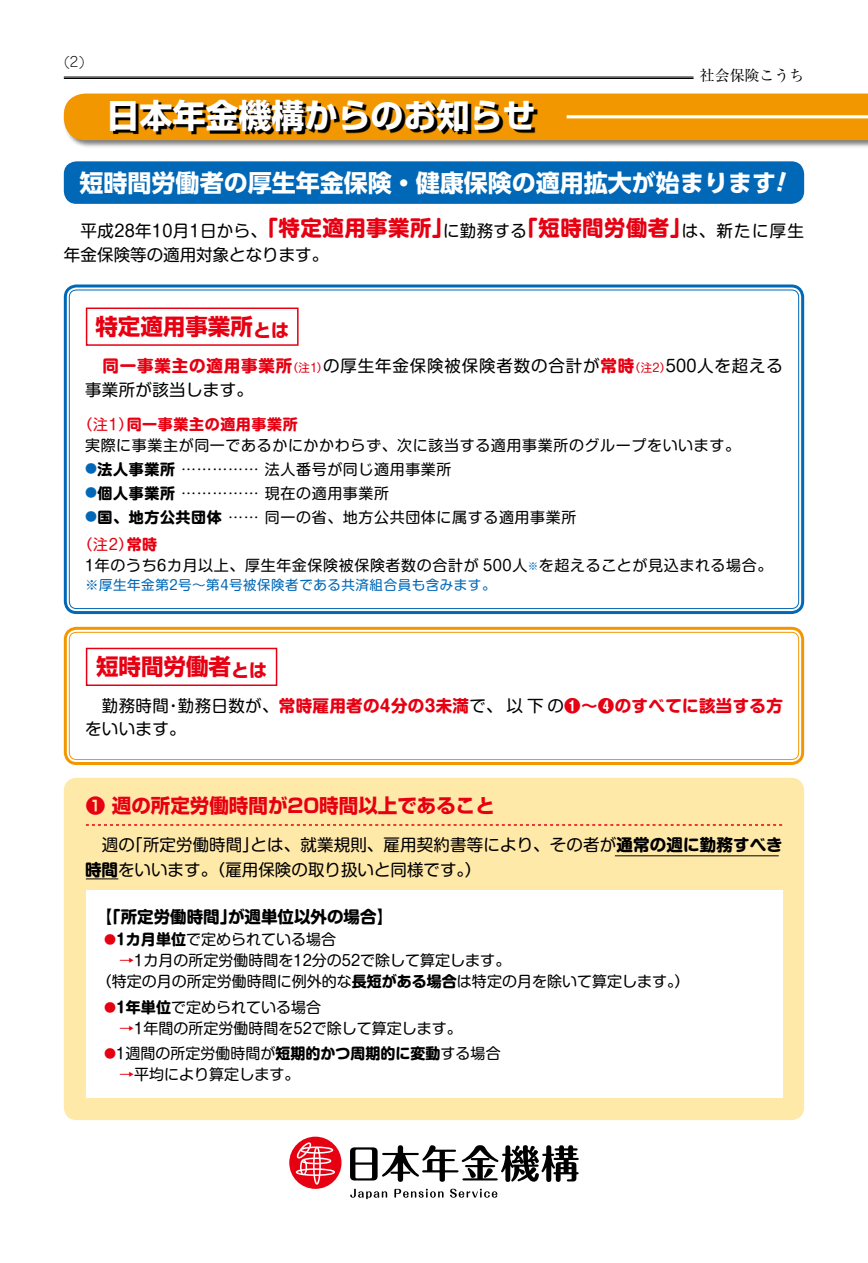
<style>
.page{position:relative;width:868px;height:1263px;background:#fff}
.page>*{position:absolute;margin:0;border:0;box-sizing:border-box;transform-origin:0 0}
.t1{font:700 33px "Shin Go Pro";color:#fff}
.t2{font:700 24px "UD Shin Go Pro";color:#fff}
.t3{font:700 22.5px "Shin Go Pro";color:#e60012}
.t4{font:700 19.5px "Shin Go Pro";color:#e60012}
.t5{font:16.5px/24px "Shin M Go Pro";letter-spacing:.01em;color:#000}
.t6{font:16.5px/24px "Shin M Go Pro";letter-spacing:.05em;color:#000}
.t7{font:700 16.5px/22.5px "Shin M Go Pro";letter-spacing:.02em;color:#e60012}
.t8{font:700 16.5px "Shin M Go Pro";color:#000}
.t9{font:15px/21px "Shin M Go Pro";letter-spacing:.04em;color:#000}
.t10{font:15px/21px "Shin M Go Pro";color:#000}
.t11{font:14.85px "Ryumin Pro";color:#000}
.t12{font:300 13.8px "Jun 101 Pro";color:#000}
.t13{font:13.5px "Shin M Go Pro";letter-spacing:.04em;color:#0068b7}
.s1{font-weight:700;font-size:21.45px;color:#e60012}
.s2{font-size:18px}
.s3{font-weight:700;color:#e60012}
.s4{font-size:11.55px;color:#e60012}
.s5{color:#e60012}
.s6{font-size:12px;color:#0068b7}
.s7{font-weight:700}
.s8{font-size:10.5px;color:#0068b7}
.s9{font-weight:400;color:#000}
.s10{font-size:12px;color:#e60012}
</style>
<div class="page">
<div style="left:64px;top:284px;width:740px;height:330px;border:3px solid #0068b7;border-radius:11px"></div>
<div style="left:64px;top:627px;width:740px;height:138px;border:3px solid #f39700;border-radius:11px"></div>
<div style="left:69px;top:632px;width:730px;height:128px;border:1px solid #f39700;border-radius:7px"></div>
<div style="left:64px;top:778px;width:740px;height:342px;background:#ffe9a9;border-radius:13px"></div>
<div style="left:86px;top:891px;width:696px;height:207px;background:#fff"></div>
<div style="left:289px;top:1137px;width:52px;height:52px;background:#e60012;border-radius:50%"></div>
<svg style="left:296px;top:1142px;width:39px;height:43px"></svg>
<svg style="left:350px;top:1145px;width:228px;height:37px"></svg>
<svg style="left:350px;top:1189px;width:37px;height:10px"></svg>
<svg style="left:394px;top:1189px;width:49px;height:9px"></svg>
<svg style="left:450px;top:1189px;width:47px;height:9px"></svg>
<div style="left:63px;top:93px;width:804px;height:62px;background:#000;opacity:.5"></div>
<div style="left:64px;top:94px;width:803px;height:46px;background:#f39700"></div>
<hr style="left:566px;top:115px;width:301px;height:3px;background:#fff">
<svg style="left:113px;top:102px;width:481px;height:53px"></svg>
<div style="left:64px;top:161px;width:740px;height:43px;background:#0068b7;border-radius:13px"></div>
<div style="left:86px;top:307px;width:212px;height:39px;border:2px solid #e60012"></div>
<div style="left:86px;top:648px;width:191px;height:38px;border:2px solid #e60012"></div>
<hr style="left:614px;top:855px;width:164px;height:1px;background:#000">
<hr style="left:86px;top:878px;width:32px;height:1px;background:#000">
<svg style="left:86px;top:824px;width:696px;height:2px"></svg>
<hr style="left:64px;top:77px;width:629px;height:1px;background:#000">
<hr style="left:64px;top:78px;width:629px;height:1px;background:#000">
<p class="t12" style="left:64px;top:51px;width:22px">(2)</p>
<p class="t11" style="left:699px;top:64px;width:106px">社会保険こうち</p>
<h1 class="t1" style="left:106px;top:89px;width:430px">日本年金機構からのお知らせ</h1>
<h2 class="t2" style="left:80px;top:163px;width:697px">短時間労働者の厚⽣年⾦保険・健康保険の適⽤拡⼤が始まります</h2>
<p class="t5" style="left:64px;top:217px;width:741px">　平成28年10⽉1⽇から、<span class="s1">「特定適用事業所」</span>に勤務する<span class="s1">「短時間労働者」</span>は、新たに厚⽣年⾦保険等の適⽤対象となります。</p>
<h3 class="t3" style="left:95px;top:309px;width:195px">特定適用事業所<span class="s2">とは</span></h3>
<p class="t6" style="left:85px;top:352px;width:699px;text-indent:17px"><span class="s3">同一事業主の適用事業所</span><span class="s4">（注1）</span>の厚⽣年⾦保険被保険者数の合計が<span class="s3">常時</span><span class="s4">（注2）</span>500人を超える事業所が該当します。</p>
<p class="t9" style="left:85px;top:412px;width:656px;text-indent:-8px"><span class="s5">（注1）</span><span class="s3">同一事業主の適用事業所<br></span>実際に事業主が同一であるかにかかわらず、次に該当する適用事業所のグループをいいます。</p>
<p class="t9" style="left:85px;top:457px;width:368px"><span class="s6">●</span><span class="s7">法人事業所</span> …………… 法人番号が同じ適用事業所</p>
<p class="t9" style="left:85px;top:481px;width:305px"><span class="s6">●</span><span class="s7">個人事業所</span> …………… 現在の適用事業所</p>
<p class="t9" style="left:78px;top:502px;width:500px;line-height:27px;text-indent:8px"><span class="s6">●</span><span class="s7">国、地方公共団体</span> …… 同一の省、地方公共団体に属する適用事業所<span class="s5">（注2）</span><span class="s3">常時</span></p>
<p class="t9" style="left:85px;top:553px;width:688px">1年のうち6カ月以上、厚⽣年⾦保険被保険者数の合計が 500人<span class="s8">※</span>を超えることが⾒込まれる場合。</p>
<p class="t13" style="left:85px;top:574px;width:412px">※厚⽣年⾦第2号〜第4号被保険者である共済組合員も含みます。</p>
<h3 class="t3" style="left:96px;top:649px;width:172px">短時間労働者<span class="s2">とは</span></h3>
<p class="t7" style="left:85px;top:693px;width:699px"><span class="s9">　勤務時間・勤務日数が、</span>常時雇用者の4分の3未満<span class="s9">で、以下の</span>❶〜❹のすべてに該当する方<span class="s9">をいいます。</span></p>
<h3 class="t4" style="left:86px;top:790px;width:410px">❶ 週の所定労働時間が20時間以上であること</h3>
<p class="t5" style="left:85px;top:831px;width:699px">　週の「所定労働時間」とは、就業規則、雇用契約書等により、その者が<span class="s7">通常の週に勤務すべき時間</span>をいいます。（雇用保険の取り扱いと同様です。）</p>
<p class="t8" style="left:96px;top:903px;width:298px">【「所定労働時間」が週単位以外の場合】</p>
<p class="t10" style="left:104px;top:927px;width:233px"><span class="s10">●</span><span class="s7">1カ月単位</span>で定められている場合</p>
<p class="t10" style="left:97px;top:948px;width:594px;text-indent:22px"><span class="s5">→</span>1カ月の所定労働時間を12分の52で除して算定します。<br>（特定の⽉の所定労働時間に例外的な<span class="s7">⻑短がある場合</span>は特定の月を除いて算定します。）</p>
<p class="t10" style="left:104px;top:995px;width:218px"><span class="s10">●</span><span class="s7">1年単位</span>で定められている場合</p>
<p class="t10" style="left:119px;top:1016px;width:344px"><span class="s5">→</span>1年間の所定労働時間を52で除して算定します。</p>
<p class="t10" style="left:104px;top:1041px;width:398px"><span class="s10">●</span>1週間の所定労働時間が<span class="s7">短期的かつ周期的に変動</span>する場合</p>
<p class="t10" style="left:119px;top:1062px;width:181px"><span class="s5">→</span>平均により算定します。</p>
</div>
